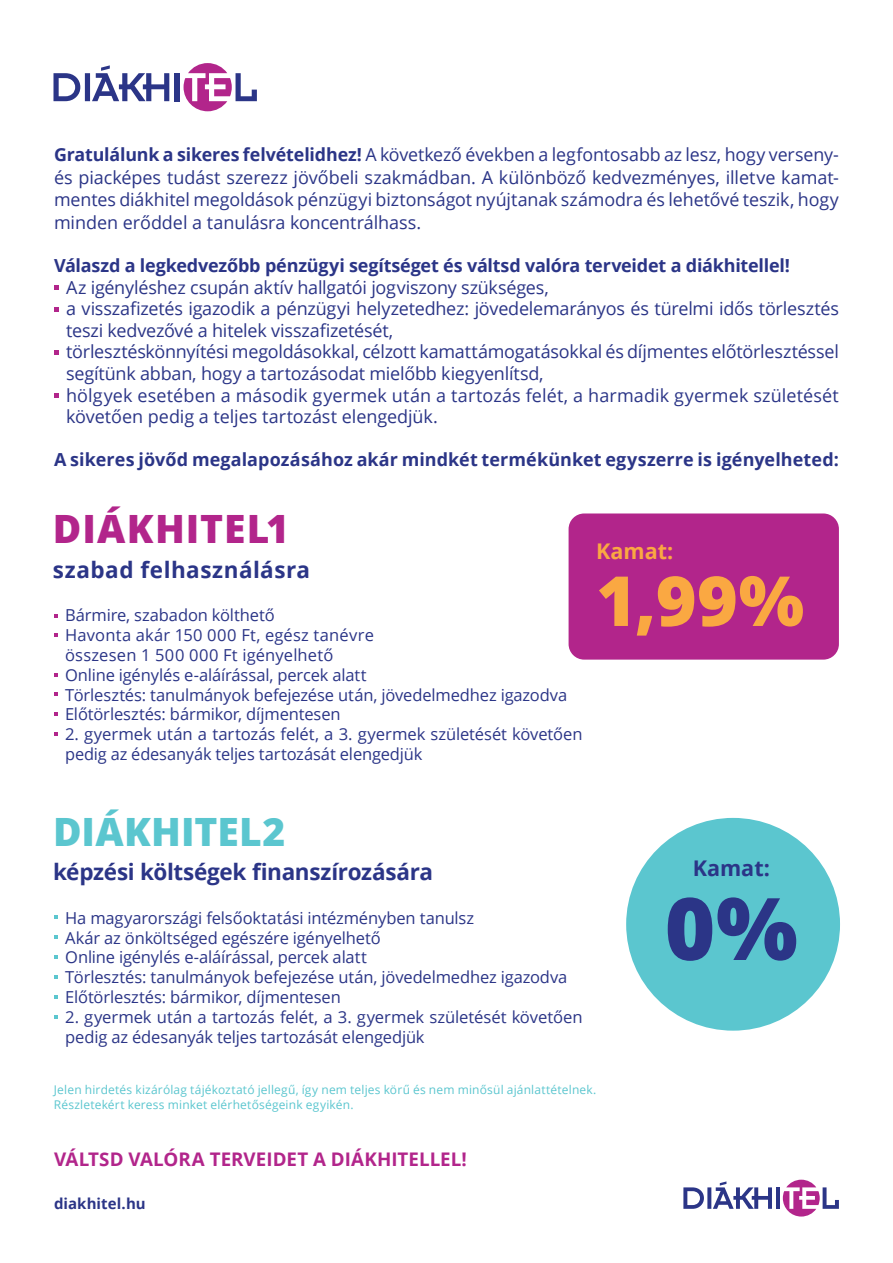
<style>
.page{position:relative;width:893px;height:1263px;background:#fff}
.page>*{position:absolute;margin:0;border:0;box-sizing:border-box;transform-origin:0 0}
.t1{font:800 86.4px "Open Sans";color:#2b3587}
.t2{font:800 69.15px "Open Sans";color:#faa842}
.t3{font:800 39px "Open Sans";letter-spacing:.025em;color:#b2258b}
.t4{font:800 39px "Open Sans";letter-spacing:.005em;color:#5bc6cf}
.t5{font:700 22.5px "Open Sans";letter-spacing:-.005em;color:#2b3587}
.t6{font:700 22.5px "Open Sans";letter-spacing:.025em;color:#2b3587}
.t7{font:700 21.6px "Open Sans";color:#faa842}
.t8{font:700 21.6px "Open Sans";color:#2b3587}
.t9{font:700 18.75px "Open Sans";letter-spacing:.005em;color:#b2258b}
.t10{font:18px/22.5px "Open Sans";letter-spacing:-.01em;color:#2b3587}
.t11{font:700 18px "Open Sans";letter-spacing:-.005em;color:#2b3587}
.t12{font:16.5px/19.8px "Open Sans";letter-spacing:-.01em;color:#2b3587}
.t13{font:16.5px "Open Sans";letter-spacing:.01em;color:#2b3587}
.t14{font:700 15px "Open Sans";color:#2b3587}
.t15{font:12px "Open Sans";letter-spacing:.015em;color:#5bc6cf}
.s1{font-weight:700}
</style>
<div class="page">
<svg style="left:54px;top:394px;width:4px;height:4px"></svg>
<svg style="left:54px;top:351px;width:4px;height:4px"></svg>
<svg style="left:54px;top:307px;width:4px;height:4px"></svg>
<svg style="left:54px;top:286px;width:4px;height:4px"></svg>
<div style="left:175px;top:73px;width:5px;height:28px;background:#2b3587"></div>
<svg style="left:53px;top:65px;width:116px;height:36px"></svg>
<svg style="left:184px;top:63px;width:73px;height:48px"></svg>
<div style="left:569px;top:513px;width:270px;height:147px;background:#b2258b;border-radius:16px"></div>
<hr style="left:776px;top:1187px;width:4px;height:22px;background:#2b3587">
<svg style="left:683px;top:1181px;width:89px;height:28px"></svg>
<svg style="left:783px;top:1180px;width:56px;height:36px"></svg>
<div style="left:626px;top:818px;width:214px;height:213px;background:#5bc6cf;border-radius:50%"></div>
<svg style="left:54px;top:614px;width:4px;height:3px"></svg>
<svg style="left:54px;top:633px;width:4px;height:4px"></svg>
<svg style="left:54px;top:673px;width:4px;height:3px"></svg>
<svg style="left:54px;top:712px;width:4px;height:4px"></svg>
<svg style="left:54px;top:732px;width:4px;height:4px"></svg>
<svg style="left:54px;top:692px;width:4px;height:4px"></svg>
<svg style="left:54px;top:915px;width:4px;height:4px"></svg>
<svg style="left:54px;top:935px;width:4px;height:4px"></svg>
<svg style="left:54px;top:955px;width:4px;height:4px"></svg>
<svg style="left:54px;top:975px;width:4px;height:4px"></svg>
<svg style="left:54px;top:995px;width:4px;height:4px"></svg>
<svg style="left:54px;top:1015px;width:4px;height:4px"></svg>
<p class="t10" style="left:54px;top:143px;width:786px;text-align:justify"><span class="s1">Gratulálunk a sikeres felvételidhez!</span> A következő években a legfontosabb az lesz, hogy verseny&shy;és piacképes tudást szerezz jövőbeli szakmádban. A különböző kedvezményes, illetve kamat&shy;mentes diákhitel megoldások pénzügyi biztonságot nyújtanak számodra és lehetővé teszik, hogy minden erőddel a tanulásra koncentrálhass.</p>
<p class="t11" style="left:54px;top:253px;width:738px">Válaszd a legkedvezőbb pénzügyi segítséget és váltsd valóra terveidet a diákhitellel!</p>
<p class="t10" style="left:66px;top:275px;width:484px">Az igényléshez csupán aktív hallgatói jogviszony szükséges,</p>
<p class="t10" style="left:66px;top:297px;width:774px;line-height:21.6px">a visszafizetés igazodik a pénzügyi helyzetedhez: jövedelemarányos és türelmi idős törlesztés teszi kedvezővé a hitelek visszafizetését,</p>
<p class="t10" style="left:66px;top:341px;width:774px;line-height:21.6px">törlesztéskönnyítési megoldásokkal, célzott kamattámogatásokkal és díjmentes előtörlesztéssel segítünk abban, hogy a tartozásodat mielőbb kiegyenlítsd,</p>
<p class="t10" style="left:66px;top:384px;width:774px;line-height:21.6px">hölgyek esetében a második gyermek után a tartozás felét, a harmadik gyermek születését követően pedig a teljes tartozást elengedjük.</p>
<p class="t11" style="left:54px;top:447px;width:786px">A sikeres jövőd megalapozásához akár mindkét termékünket egyszerre is igényelheted:</p>
<p class="t3" style="left:53px;top:499px;width:238px">DIÁKHITEL1</p>
<p class="t6" style="left:53px;top:553px;width:259px">szabad felhasználásra</p>
<p class="t12" style="left:65px;top:605px;width:211px">Bármire, szabadon költhető</p>
<p class="t13" style="left:65px;top:624px;width:310px">Havonta akár 150 000 Ft, egész tanévre</p>
<p class="t13" style="left:65px;top:644px;width:270px">összesen 1 500 000 Ft igényelhető</p>
<p class="t12" style="left:65px;top:664px;width:303px">Online igénylés e-aláírással, percek alatt</p>
<p class="t12" style="left:65px;top:684px;width:504px">Törlesztés: tanulmányok befejezése után, jövedelmedhez igazodva</p>
<p class="t12" style="left:65px;top:704px;width:277px">Előtörlesztés: bármikor, díjmentesen</p>
<p class="t12" style="left:65px;top:724px;width:519px">2. gyermek után a tartozás felét, a 3. gyermek születését követően pedig az édesanyák teljes tartozását elengedjük</p>
<p class="t7" style="left:596px;top:536px;width:79px">Kamat:</p>
<p class="t2" style="left:596px;top:548px;width:210px">1,99%</p>
<p class="t4" style="left:53px;top:802px;width:234px">DIÁKHITEL2</p>
<p class="t5" style="left:53px;top:856px;width:381px">képzési költségek finanszírozására</p>
<p class="t12" style="left:65px;top:907px;width:410px">Ha magyarországi felsőoktatási intézményben tanulsz</p>
<p class="t12" style="left:65px;top:927px;width:317px">Akár az önköltséged egészére igényelhető</p>
<p class="t12" style="left:65px;top:947px;width:303px">Online igénylés e-aláírással, percek alatt</p>
<p class="t12" style="left:65px;top:967px;width:504px">Törlesztés: tanulmányok befejezése után, jövedelmedhez igazodva</p>
<p class="t12" style="left:65px;top:986px;width:277px">Előtörlesztés: bármikor, díjmentesen</p>
<p class="t12" style="left:65px;top:1006px;width:519px">2. gyermek után a tartozás felét, a 3. gyermek születését követően pedig az édesanyák teljes tartozását elengedjük</p>
<p class="t15" style="left:54px;top:1082px;width:544px">Jelen hirdetés kizárólag tájékoztató jellegű, így nem teljes körű és nem minősül ajánlattételnek.</p>
<p class="t15" style="left:54px;top:1096px;width:301px">Részletekért keress minket elérhetőségeink egyikén.</p>
<p class="t9" style="left:54px;top:1145px;width:414px">VÁLTSD VALÓRA TERVEIDET A DIÁKHITELLEL!</p>
<p class="t14" style="left:54px;top:1193px;width:93px">diakhitel.hu</p>
<p class="t8" style="left:693px;top:853px;width:79px">Kamat:</p>
<p class="t1" style="left:665px;top:863px;width:135px">0%</p>
</div>
